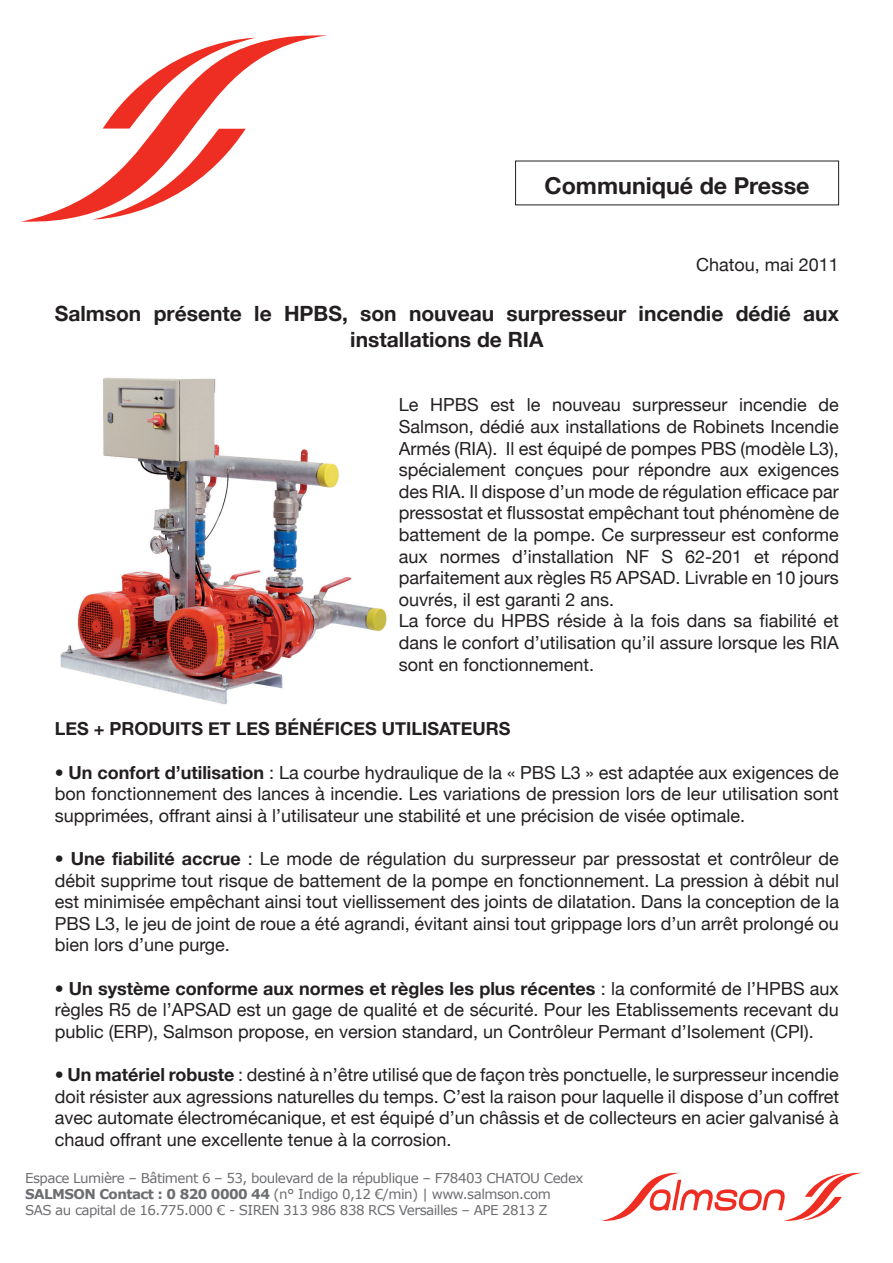
<style>
.page{position:relative;width:893px;height:1263px;background:#fff}
.page>*{position:absolute;margin:0;border:0;box-sizing:border-box;transform-origin:0 0}
.t1{font:700 23.25px "Helvetica Neue";color:#231f20}
.t2{font:700 21px/25.2px "Helvetica Neue";color:#231f20;text-align:center}
.t3{font:18px/21.6px "Helvetica Neue";color:#231f20;text-align:justify}
.t4{font:700 18px "Helvetica Neue";color:#231f20}
.t5{font:13.5px/16.2px "Verdana";letter-spacing:-.04em;color:#6c6d70}
.s1{font-weight:700}
</style>
<div class="page">
<svg style="left:602px;top:1172px;width:260px;height:49px"></svg>
<svg style="left:21px;top:35px;width:307px;height:187px"></svg>
<svg style="left:21px;top:100px;width:5px;height:80px"></svg>
<img style="left:60px;top:377px;width:327px;height:328px">
<p class="t1" style="left:544px;top:172px;width:267px">Communiqué de Presse</p>
<p class="t3" style="left:696px;top:254px;width:144px">Chatou, mai 2011</p>
<p class="t2" style="left:55px;top:301px;width:786px">Salmson présente le HPBS, son nouveau surpresseur incendie dédié aux installations de RIA</p>
<p class="t3" style="left:399px;top:394px;width:442px;text-align:left">Le HPBS est le nouveau surpresseur incendie de Salmson, dédié aux installations de Robinets Incendie Armés (RIA). Il est équipé de pompes PBS (modèle L3), spécialement conçues pour répondre aux exigences des RIA. Il dispose d’un mode de régulation efficace par pressostat et flussostat empêchant tout phénomène de battement de la pompe. Ce surpresseur est conforme aux normes d’installation NF S 62-201 et répond parfaitement aux règles R5 APSAD. Livrable en 10 jours ouvrés, il est garanti 2 ans.<br>La force du HPBS réside à la fois dans sa fiabilité et dans le confort d’utilisation qu’il assure lorsque les RIA sont en fonctionnement.</p>
<p class="t4" style="left:55px;top:718px;width:362px">Les + produits et les bénéfices utilisa</p>
<p class="t4" style="left:450px;top:718px;width:49px">teurs</p>
<p class="t3" style="left:55px;top:761px;width:786px">• <span class="s1">Un confort d’utilisation</span> : La courbe hydraulique de la « PBS L3 » est adaptée aux exigences de bon fonctionnement des lances à incendie. Les variations de pression lors de leur utilisation sont supprimées, offrant ainsi à l’utilisateur une stabilité et une précision de visée optimale.</p>
<p class="t3" style="left:55px;top:848px;width:786px">• <span class="s1">Une fiabilité accrue</span> : Le mode de régulation du surpresseur par pressostat et contrôleur de débit supprime tout risque de battement de la pompe en fonctionnement. La pression à débit nul est minimisée empêchant ainsi tout viellissement des joints de dilatation. Dans la conception de la PBS L3, le jeu de joint de roue a été agrandi, évitant ainsi tout grippage lors d’un arrêt prolongé ou bien lors d’une purge.</p>
<p class="t3" style="left:55px;top:977px;width:786px">• <span class="s1">Un système conforme aux normes et règles les plus récentes</span> : la conformité de l’HPBS aux règles R5 de l’APSAD est un gage de qualité et de sécurité. Pour les Etablissements recevant du public (ERP), Salmson propose, en version standard, un Contrôleur Permant d’Isolement (CPI).</p>
<p class="t3" style="left:55px;top:1064px;width:786px">• <span class="s1">Un matériel robuste</span> : destiné à n’être utilisé que de façon très ponctuelle, le surpresseur incendie doit résister aux agressions naturelles du temps. C’est la raison pour laquelle il dispose d’un coffret avec automate électromécanique, et est équipé d’un châssis et de collecteurs en acier galvanisé à chaud offrant une excellente tenue à la corrosion.</p>
<p class="t5" style="left:25px;top:1170px;width:560px">Espace Lumière – Bâtiment 6 – 53, boulevard de la république – F78403 CHATOU Cedex<br><span class="s1">SALMSON Contact : 0 820 0000 44</span> (n° Indigo 0,12 €/min) | www.salmson.com<br>SAS au capital de 16.775.000 € - SIREN 313 986 838 RCS Versailles – APE 2813 Z</p>
</div>
